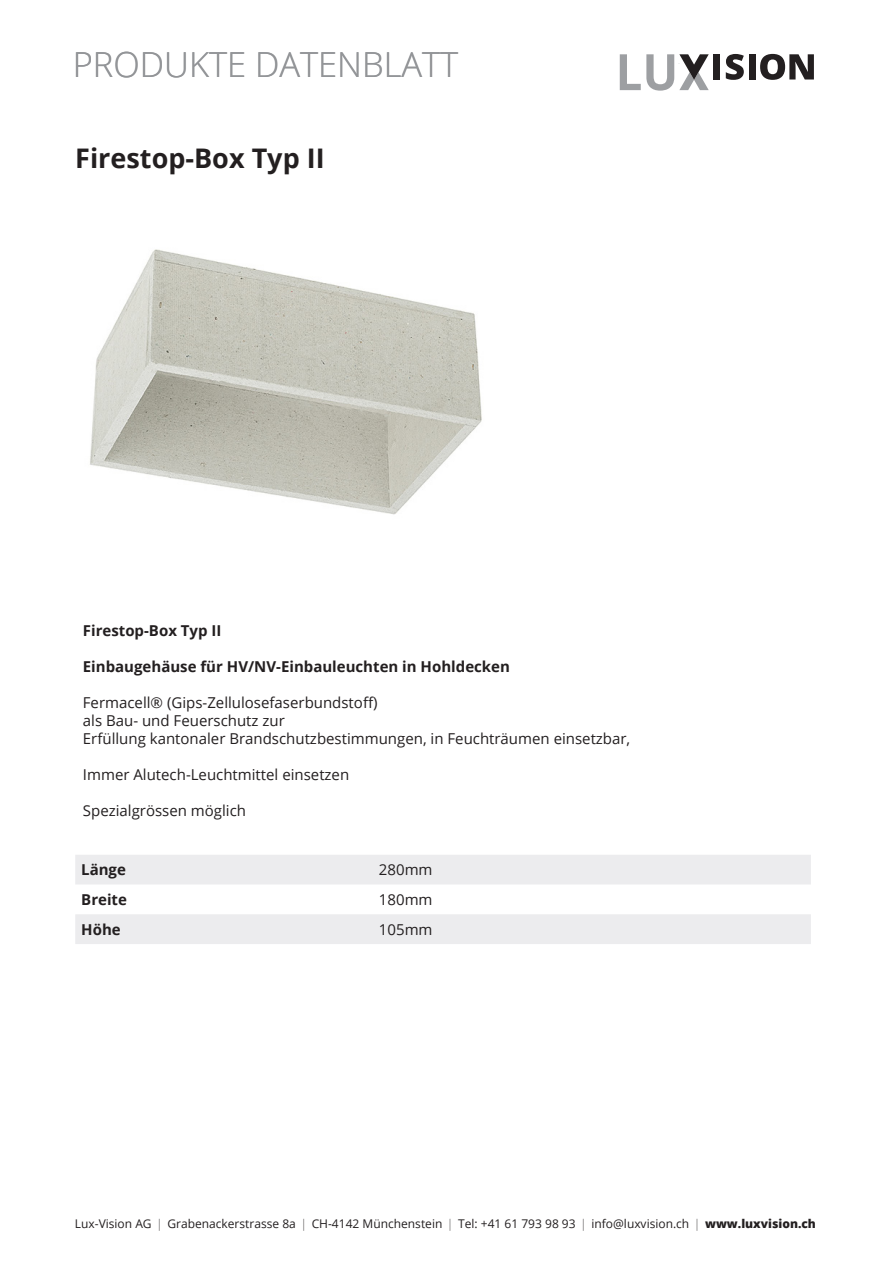
<style>
.page{position:relative;width:893px;height:1263px;background:#fff}
.page>*{position:absolute;margin:0;border:0;box-sizing:border-box;transform-origin:0 0}
.t1{font:300 34.5px "Open Sans";color:#939598}
.Produktname{font:700 27px "Open Sans";color:#231f20}
.Beschrieb{font:15px "Open Sans";color:#231f20}
.Beschrieb-2{font:700 15px "Open Sans";color:#231f20}
.t2{font:12px "Open Sans";color:#231f20}
.s1{font-weight:800}
</style>
<div class="page">
<svg style="left:620px;top:54px;width:89px;height:37px"></svg>
<div style="left:713px;top:54px;width:7px;height:26px;background:#231f20"></div>
<svg style="left:726px;top:54px;width:18px;height:26px"></svg>
<div style="left:749px;top:54px;width:7px;height:26px;background:#231f20"></div>
<svg style="left:760px;top:54px;width:54px;height:26px"></svg>
<img style="left:90px;top:249px;width:392px;height:266px">
<svg style="left:75px;top:855px;width:736px;height:89px;fill:#ececee"></svg>
<h1 class="t1" style="left:73px;top:41px;width:387px">PRODUKTE DATENBLATT</h1>
<p class="Produktname" style="left:75px;top:140px;width:251px">Firestop-Box Typ II</p>
<p class="Beschrieb-2" style="left:83px;top:619px;width:140px">Firestop-Box Typ II</p>
<p class="Beschrieb-2" style="left:83px;top:655px;width:428px">Einbaugehäuse für HV/NV-Einbauleuchten in Hohldecken</p>
<p class="Beschrieb" style="left:83px;top:692px;width:296px">Fermacell® (Gips-Zellulosefaserbundstoff)</p>
<p class="Beschrieb" style="left:83px;top:710px;width:203px">als Bau- und Feuerschutz zur</p>
<p class="Beschrieb" style="left:83px;top:728px;width:549px">Erfüllung kantonaler Brandschutzbestimmungen, in Feuchträumen einsetzbar,</p>
<p class="Beschrieb" style="left:83px;top:764px;width:268px">Immer Alutech-Leuchtmittel einsetzen</p>
<p class="Beschrieb" style="left:83px;top:800px;width:165px">Spezialgrössen möglich</p>
<p class="Beschrieb-2" style="left:81px;top:859px;width:46px">Länge</p>
<p class="Beschrieb" style="left:379px;top:860px;width:55px">280mm</p>
<p class="Beschrieb-2" style="left:81px;top:889px;width:47px">Breite</p>
<p class="Beschrieb" style="left:379px;top:889px;width:55px">180mm</p>
<p class="Beschrieb-2" style="left:81px;top:919px;width:41px">Höhe</p>
<p class="Beschrieb" style="left:379px;top:919px;width:55px">105mm</p>
<p class="t2" style="left:75px;top:1215px;width:743px">Lux-Vision AG | Grabenackerstrasse 8a | CH-4142 Münchenstein | Tel: +41 61 793 98 93 | info@luxvision.ch | <span class="s1">www.luxvision.ch</span></p>
</div>
